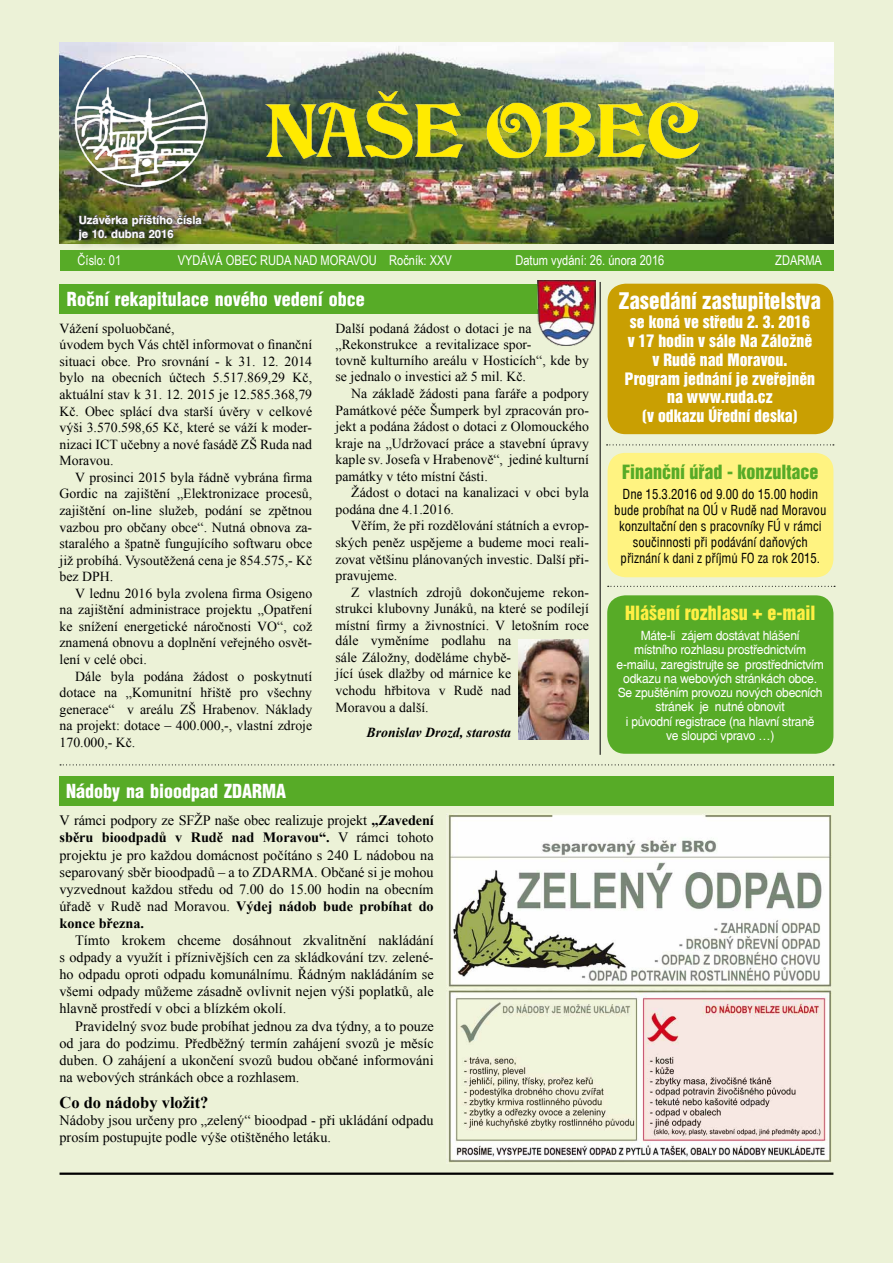
<style>
.page{position:relative;width:893px;height:1263px;background:#ecf2d7}
.page>*{position:absolute;margin:0;border:0;box-sizing:border-box;transform-origin:0 0}
.t1{font:21px "Switzerland Inserat CE";color:#fff}
.t2{font:18.9px "Switzerland Cond Black CE";color:#fff;scale:.95 1}
.t3{font:18px "Switzerland Inserat CE";color:#57ab27}
.t4{font:18px "Switzerland Inserat CE";color:#ffef44}
.t5{font:700 16.5px "Times New Roman";color:#000}
.t6{font:15.75px/18.9px "Switzerland Inserat CE";color:#fff;text-align:center}
.t7{font:14.25px/17.1px "Times New Roman";color:#000;text-align:justify}
.t8{font:13.8px/16.5px "Times New Roman";color:#000}
.t9{font:italic 700 13.8px "Times New Roman";color:#000}
.t10{font:13.5px/16.2px "Switzerland Condensed CE";color:#000;text-align:center;scale:.95 1}
.t11{font:13.5px "Arial Narrow";color:#fff}
.t12{font:12.75px/14.2px "Switzerland CE";letter-spacing:-.02em;color:#fff;text-align:center;scale:.95 1}
.t13{font:11.25px/13.5px "Switzerland CE Bold";color:#fff}
.s1{font-weight:700}
</style>
<div class="page">
<hr style="left:60px;top:1172px;width:773px;height:3px;background:#000">
<div style="left:60px;top:250px;width:773px;height:20px;background:#57ab27"></div>
<img style="left:60px;top:43px;width:773px;height:200px">
<img style="left:266px;top:87px;width:440px;height:75px">
<img style="left:74px;top:54px;width:134px;height:135px">
<div style="left:73px;top:209px;width:140px;height:42px;background:#000;opacity:.5"></div>
<img style="left:78px;top:214px;width:124px;height:27px">
<hr style="left:600px;top:282px;width:1px;height:473px;background:#000">
<svg style="left:607px;top:444px;width:227px;height:1px"></svg>
<svg style="left:608px;top:586px;width:227px;height:1px"></svg>
<svg style="left:60px;top:764px;width:774px;height:1px"></svg>
<div style="left:60px;top:284px;width:529px;height:29px;background:#57ab27"></div>
<img style="left:537px;top:281px;width:58px;height:64px">
<div style="left:607px;top:595px;width:226px;height:159px;background:#57ab27;border-radius:18px"></div>
<img style="left:518px;top:639px;width:71px;height:100px">
<div style="left:608px;top:453px;width:225px;height:124px;background:#fff381;border-radius:18px"></div>
<div style="left:608px;top:284px;width:225px;height:150px;background:#c99f02;border-radius:18px"></div>
<div style="left:59px;top:776px;width:774px;height:29px;background:#57ab27"></div>
<img style="left:447px;top:813px;width:384px;height:350px">
<p class="t13" style="left:79px;top:213px;width:125px">Uzávěrka příštího čísla je 10. dubna 2016</p>
<p class="t11" style="left:78px;top:250px;width:45px">Číslo: 01</p>
<p class="t11" style="left:178px;top:250px;width:276px">VYDÁVÁ OBEC RUDA NAD MORAVOU Ročník: XXV</p>
<p class="t11" style="left:515px;top:250px;width:150px">Datum vydání: 26. února 2016</p>
<p class="t11" style="left:775px;top:250px;width:48px">ZDARMA</p>
<h2 class="t2" style="left:67px;top:287px;width:315px">Roční rekapitulace nového vedení obce</h2>
<p class="t8" style="left:60px;top:319px;width:254px">Vážení spoluobčané,<br>úvodem bych Vás chtěl informovat o finanční situaci obce. Pro srovnání - k 31. 12. 2014 bylo na obecních účtech 5.517.869,29 Kč, aktuální stav k 31. 12. 2015 je 12.585.368,79<br>Kč. Obec splácí dva starší úvěry v celkové výši 3.570.598,65 Kč, které se váží k moder&shy;nizaci ICT učebny a nové fasádě ZŠ Ruda nad Moravou.</p>
<p class="t8" style="left:60px;top:468px;width:254px;text-align:justify;text-indent:16px">V prosinci 2015 byla řádně vybrána firma Gordic na zajištění „Elektronizace procesů, zajištění on-line služeb, podání se zpětnou vazbou pro občany obce“. Nutná obnova za&shy;staralého a špatně fungujícího softwaru obce již probíhá. Vysoutěžená cena je 854.575,- Kč bez DPH.</p>
<p class="t8" style="left:60px;top:584px;width:254px;text-align:justify;text-indent:16px">V lednu 2016 byla zvolena firma Osigeno na zajištění administrace projektu „Opatření ke snížení energetické náročnosti VO“, což znamená obnovu a doplnění veřejného osvět&shy;lení v celé obci.</p>
<p class="t8" style="left:60px;top:667px;width:254px;text-align:justify;text-indent:16px">Dále byla podána žádost o poskytnutí dotace na „Komunitní hřiště pro všechny generace“ v areálu ZŠ Hrabenov. Náklady na projekt: dotace – 400.000,-, vlastní zdroje 170.000,- Kč.</p>
<p class="t8" style="left:336px;top:319px;width:197px">Další podaná žádost o dotaci je na „Rekonstrukce a revitalizace spor-</p>
<p class="t8" style="left:336px;top:352px;width:255px">tovně kulturního areálu v Hosticích“, kde by se jednalo o investici až 5 mil. Kč.</p>
<p class="t8" style="left:336px;top:385px;width:255px;text-align:justify;text-indent:16px">Na základě žádosti pana faráře a podpory Památkové péče Šumperk byl zpracován pro&shy;jekt a podána žádost o dotaci z Olomouckého kraje na „Udržovací práce a stavební úpravy kaple sv. Josefa v Hrabenově“, jediné kulturní památky v této místní části.</p>
<p class="t8" style="left:336px;top:484px;width:255px;text-indent:16px">Žádost o dotaci na kanalizaci v obci byla podána dne 4.1.2016.</p>
<p class="t8" style="left:336px;top:517px;width:255px;text-align:justify;text-indent:16px">Věřím, že při rozdělování státních a evrop&shy;ských peněz uspějeme a budeme moci reali&shy;zovat většinu plánovaných investic. Další při&shy;pravujeme.</p>
<p class="t8" style="left:336px;top:583px;width:255px;text-indent:16px">Z vlastních zdrojů dokončujeme rekon&shy;strukci klubovny Junáků, na které se podílejí místní firmy a živnostníci. V letošním roce dále vyměníme podlahu na<br>sále Záložny, doděláme chybě-<br>jící úsek dlažby od márnice ke<br>vchodu hřbitova v Rudě nad<br>Moravou a další.</p>
<p class="t9" style="left:367px;top:722px;width:146px">Bronislav Drozd, starosta</p>
<h2 class="t2" style="left:66px;top:779px;width:233px">Nádoby na bioodpad ZDARMA</h2>
<p class="t7" style="left:60px;top:811px;width:376px">V rámci podpory ze SFŽP naše obec realizuje projekt <span class="s1">„Zavedení sběru bioodpadů v Rudě nad Moravou“.</span> V rámci tohoto projektu je pro každou domácnost počítáno s 240 L nádobou na separovaný sběr bioodpadů – a to ZDARMA. Občané si je mohou vyzvednout každou středu od 7.00 do 15.00 hodin na obecním úřadě v Rudě nad Moravou. <span class="s1">Výdej nádob bude probíhat do konce března.</span></p>
<p class="t7" style="left:60px;top:931px;width:376px;text-indent:16px">Tímto krokem chceme dosáhnout zkvalitnění nakládání s odpady a využít i příznivějších cen za skládkování tzv. zelené&shy;ho odpadu oproti odpadu komunálnímu. Řádným nakládáním se všemi odpady můžeme zásadně ovlivnit nejen výši poplatků, ale hlavně prostředí v obci a blízkém okolí.</p>
<p class="t7" style="left:60px;top:1017px;width:376px;text-indent:16px">Pravidelný svoz bude probíhat jednou za dva týdny, a to pouze od jara do podzimu. Předběžný termín zahájení svozů je měsíc duben. O zahájení a ukončení svozů budou občané informováni na webových stránkách obce a rozhlasem.</p>
<p class="t5" style="left:60px;top:1090px;width:150px">Co do nádoby vložit?</p>
<p class="t7" style="left:60px;top:1111px;width:376px">Nádoby jsou určeny pro „zelený“ bioodpad - při ukládání odpadu prosím postupujte podle výše otištěného letáku.</p>
<h1 class="t1" style="left:619px;top:287px;width:204px">Zasedání zastupitelstva</h1>
<p class="t6" style="left:625px;top:312px;width:192px">se koná ve středu 2. 3. 2016 v 17 hodin v sále Na Záložně v Rudě nad Moravou.<br>Program jednání je zveřejněn na www.ruda.cz<br>(v odkazu Úřední deska)</p>
<h3 class="t3" style="left:622px;top:461px;width:198px">Finanční úřad - konzultace</h3>
<p class="t10" style="left:614px;top:485px;width:225px">Dne 15.3.2016 od 9.00 do 15.00 hodin bude probíhat na OÚ v Rudě nad Moravou konzultační den s pracovníky FÚ v rámci součinnosti při podávání daňových přiznání k dani z příjmů FO za rok 2015.</p>
<h3 class="t4" style="left:625px;top:602px;width:192px">Hlášení rozhlasu + e-mail</h3>
<p class="t12" style="left:617px;top:628px;width:220px">Máte-li zájem dostávat hlášení<br>místního rozhlasu prostřednictvím e-mailu, zaregistrujte se prostřednictvím odkazu na webových stránkách obce.<br>Se zpuštěním provozu nových obecních stránek je nutné obnovit<br>i původní registrace (na hlavní straně<br>ve sloupci vpravo …)</p>
</div>
